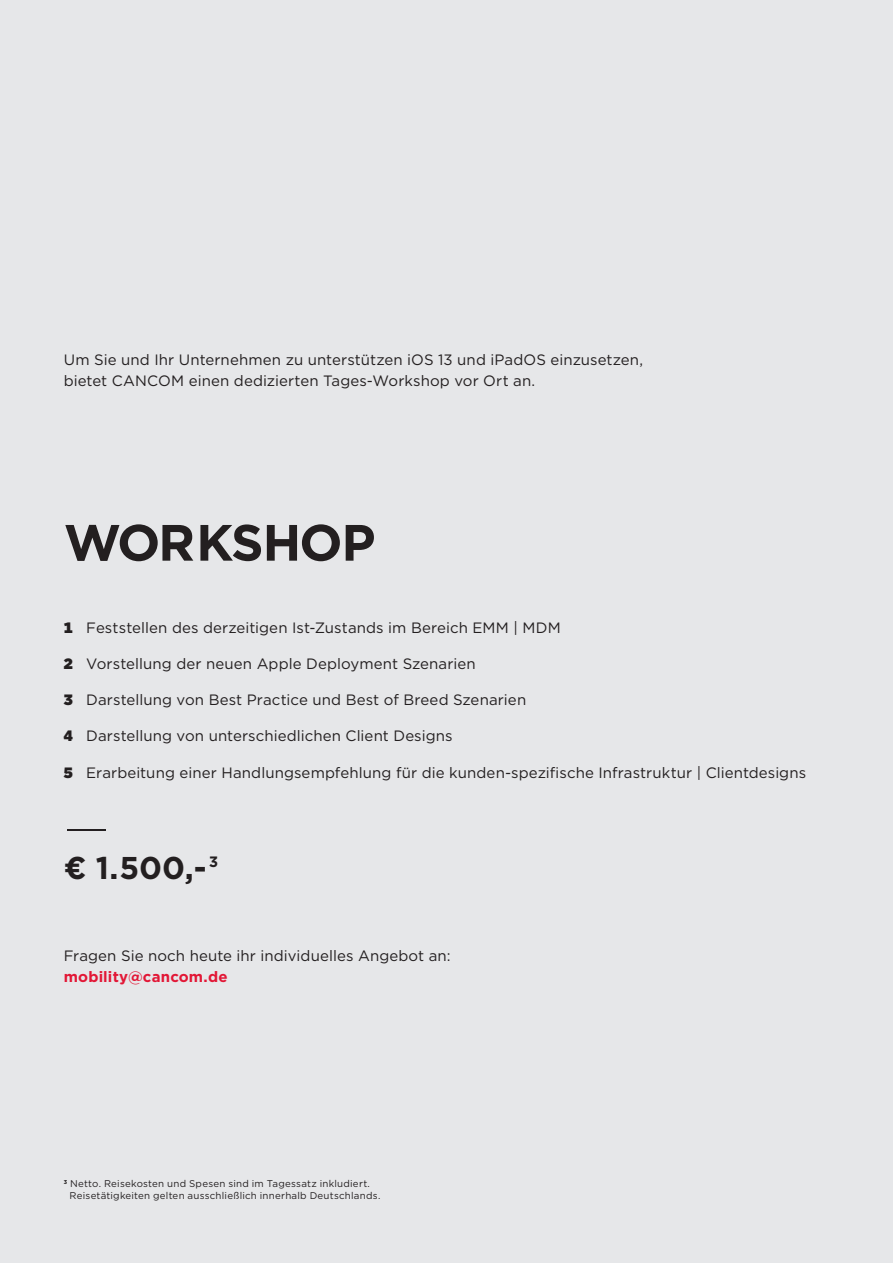
<style>
.page{position:relative;width:893px;height:1263px;background:#e6e7e9}
.page>*{position:absolute;margin:0;border:0;box-sizing:border-box;transform-origin:0 0}
.Headline_34pt{font:700 51px "Gotham";letter-spacing:-.04em;color:#231f20}
.Headline_34pt-2{font:200 51px "Gotham";color:#231f20}
.Headline_21pt{font:700 31.5px "Gotham";color:#231f20}
.A4_Subline_10pt{font:15px/21px "Gotham";letter-spacing:.005em;color:#231f20}
.Fusszeile_6_5pt_link{font:9.75px/12px "Gotham";letter-spacing:.025em;color:#231f20}
.s1{font-weight:900}
.s2{font-weight:700;color:#e21736}
</style>
<div class="page">
<p class="A4_Subline_10pt" style="left:64px;top:349px;width:581px">Um Sie und Ihr Unternehmen zu unterstützen iOS 13 und iPadOS einzusetzen, bietet CANCOM einen dedizierten Tages-Workshop vor Ort an.</p>
<p class="Headline_34pt" style="left:64px;top:509px;width:313px">WORKSHOP</p>
<p class="A4_Subline_10pt" style="left:64px;top:617px;width:498px"><span class="s1">1</span> Feststellen des derzeitigen Ist-Zustands im Bereich EMM | MDM</p>
<p class="A4_Subline_10pt" style="left:64px;top:653px;width:414px"><span class="s1">2</span> Vorstellung der neuen Apple Deployment Szenarien</p>
<p class="A4_Subline_10pt" style="left:64px;top:689px;width:464px"><span class="s1">3</span> Darstellung von Best Practice und Best of Breed Szenarien</p>
<p class="A4_Subline_10pt" style="left:64px;top:725px;width:390px"><span class="s1">4</span> Darstellung von unterschiedlichen Client Designs</p>
<p class="A4_Subline_10pt" style="left:64px;top:761px;width:744px"><span class="s1">5</span> Erarbeitung einer Handlungsempfehlung für die kunden-spezifische Infrastruktur | Clientdesigns</p>
<p class="Headline_34pt-2" style="left:64px;top:796px;width:47px">—</p>
<p class="Headline_21pt" style="left:64px;top:846px;width:156px">€ 1.500,- <sup>3</sup></p>
<p class="A4_Subline_10pt" style="left:64px;top:944px;width:388px">Fragen Sie noch heute ihr individuelles Angebot an: <span class="s2">mobility@cancom.de</span></p>
<p class="Fusszeile_6_5pt_link" style="left:70px;top:1177px;width:312px;text-indent:-6px"><sup>3</sup> Netto. Reisekosten und Spesen sind im Tagessatz inkludiert.<br>Reisetätigkeiten gelten ausschließlich innerhalb Deutschlands.</p>
</div>
